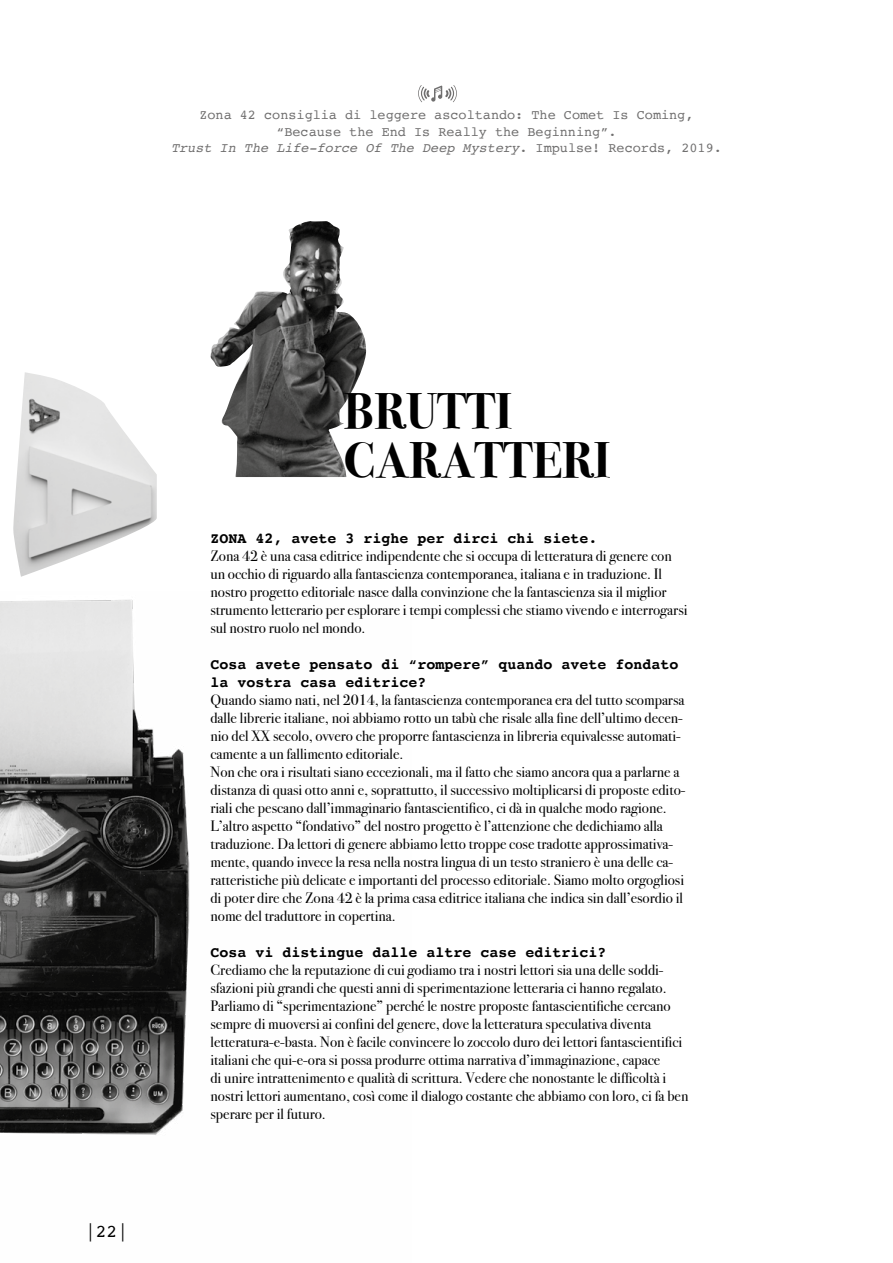
<style>
.page{position:relative;width:893px;height:1263px;background:#fff}
.page>*{position:absolute;margin:0;border:0;box-sizing:border-box;transform-origin:0 0}
.t1{font:700 49.65px/49.5px "Bodoni Svty Two ITCTT";color:#000}
.t2{font:18px "Courier";color:#000}
.t3{font:15px/18px "Bodoni Svty Two ITCTT";color:#000}
.t4{font:700 15px/18px "Courier";color:#000}
.t5{font:13.5px/16.2px "Courier";color:#706f6f;text-align:center}
.s1{font-style:italic}
</style>
<div class="page">
<img style="left:210px;top:221px;width:157px;height:256px">
<svg style="left:418px;top:85px;width:39px;height:17px"></svg>
<img style="left:0;top:599px;width:190px;height:536px">
<img style="left:13px;top:372px;width:144px;height:205px">
<p class="t5" style="left:171px;top:107px;width:552px">Zona 42 consiglia di leggere ascoltando: The Comet Is Coming, “Because the End Is Really the Beginning”.<br><span class="s1">Trust In The Life-force Of The Deep Mystery</span>. Impulse! Records, 2019.</p>
<p class="t2" style="left:85px;top:1217px;width:45px">|22|</p>
<h1 class="t1" style="left:344px;top:382px;width:268px">BRUTTI<br>CARATTERI</h1>
<p class="t4" style="left:210px;top:528px;width:389px">ZONA 42, avete 3 righe per dirci chi siete.</p>
<p class="t3" style="left:210px;top:545px;width:479px">Zona 42 è una casa editrice indipendente che si occupa di letteratura di genere con un occhio di riguardo alla fantascienza contemporanea, italiana e in traduzione. Il nostro progetto editoriale nasce dalla convinzione che la fantascienza sia il miglior strumento letterario per esplorare i tempi complessi che stiamo vivendo e interrogarsi sul nostro ruolo nel mondo.</p>
<p class="t4" style="left:210px;top:654px;width:470px">Cosa avete pensato di “rompere” quando avete fondato la vostra casa editrice?</p>
<p class="t3" style="left:210px;top:689px;width:476px">Quando siamo nati, nel 2014, la fantascienza contemporanea era del tutto scomparsa dalle librerie italiane, noi abbiamo rotto un tabù che risale alla fine dell’ultimo decen&shy;nio del XX secolo, ovvero che proporre fantascienza in libreria equivalesse automati&shy;camente a un fallimento editoriale.<br>Non che ora i risultati siano eccezionali, ma il fatto che siamo ancora qua a parlarne a distanza di quasi otto anni e, soprattutto, il successivo moltiplicarsi di proposte edito&shy;riali che pescano dall’immaginario fantascientifico, ci dà in qualche modo ragione.<br>L’altro aspetto “fondativo” del nostro progetto è l’attenzione che dedichiamo alla traduzione. Da lettori di genere abbiamo letto troppe cose tradotte approssimativa&shy;mente, quando invece la resa nella nostra lingua di un testo straniero è una delle ca&shy;ratteristiche più delicate e importanti del processo editoriale. Siamo molto orgogliosi di poter dire che Zona 42 è la prima casa editrice italiana che indica sin dall’esordio il nome del traduttore in copertina.</p>
<p class="t4" style="left:210px;top:942px;width:398px">Cosa vi distingue dalle altre case editrici?</p>
<p class="t3" style="left:210px;top:959px;width:479px">Crediamo che la reputazione di cui godiamo tra i nostri lettori sia una delle soddi&shy;sfazioni più grandi che questi anni di sperimentazione letteraria ci hanno regalato.<br>Parliamo di “sperimentazione” perché le nostre proposte fantascientifiche cercano sempre di muoversi ai confini del genere, dove la letteratura speculativa diventa letteratura-e-basta. Non è facile convincere lo zoccolo duro dei lettori fantascientifici italiani che qui-e-ora si possa produrre ottima narrativa d’immaginazione, capace<br>di unire intrattenimento e qualità di scrittura. Vedere che nonostante le difficoltà i nostri lettori aumentano, così come il dialogo costante che abbiamo con loro, ci fa ben sperare per il futuro.</p>
</div>
